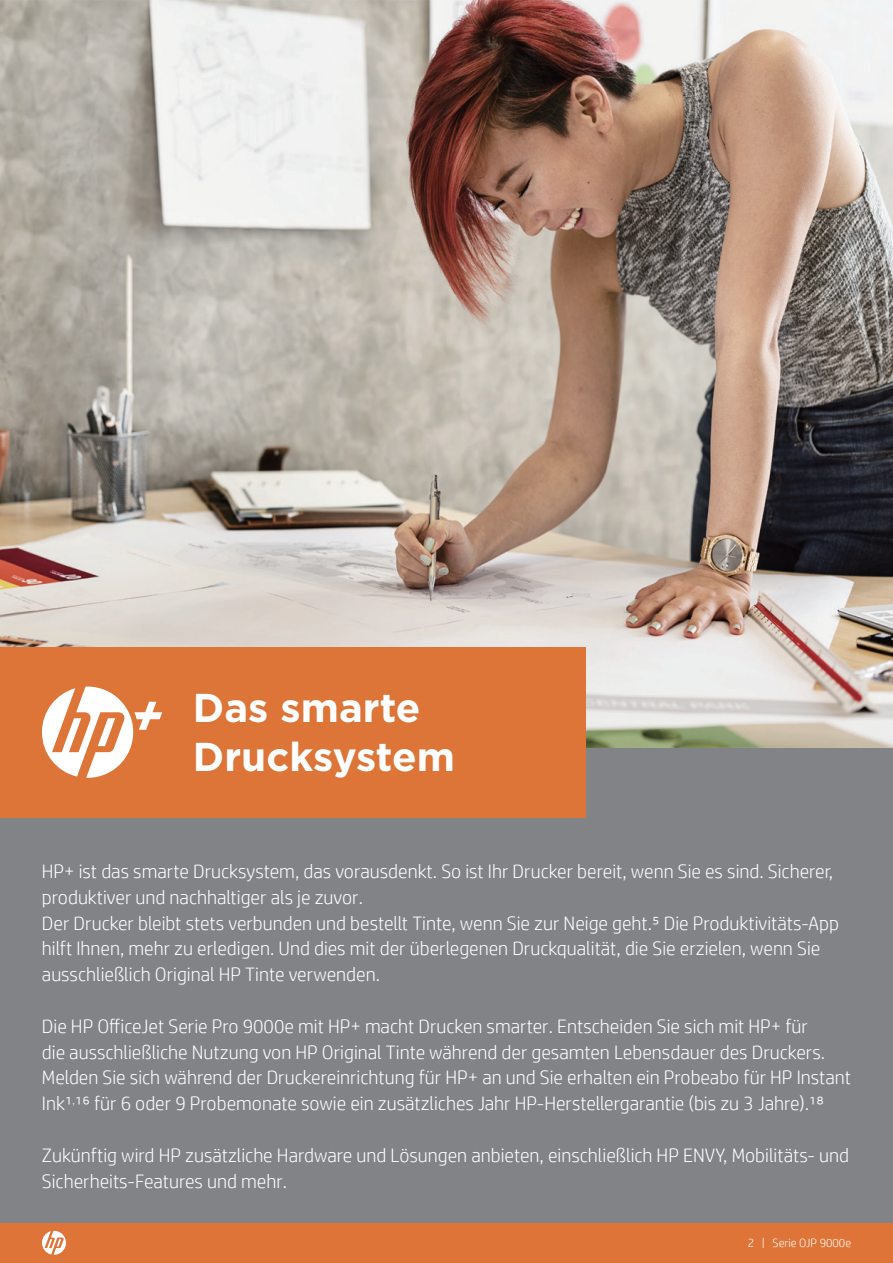
<style>
.page{position:relative;width:893px;height:1263px;background:#fff}
.page>*{position:absolute;margin:0;border:0;box-sizing:border-box;transform-origin:0 0}
.t1{font:700 40.2px/48.3px "Gotham";color:#fff}
.t2{font:300 19.5px/25.8px "HP Simplified";color:#fff}
.t3{font:300 12px "HP Simplified";color:#fff}
</style>
<div class="page">
<img style="left:0;top:0;width:893px;height:747px">
<div style="left:0;top:748px;width:893px;height:495px;background:#818387"></div>
<div style="left:0;top:647px;width:586px;height:170px;background:#dc7537"></div>
<svg style="left:42px;top:686px;width:120px;height:92px"></svg>
<div style="left:0;top:1223px;width:893px;height:40px;background:#de7437"></div>
<svg style="left:42px;top:1231px;width:24px;height:24px"></svg>
<h1 class="t1" style="left:193px;top:684px;width:263px">Das smarte<br>Drucksystem</h1>
<p class="t2" style="left:42px;top:858px;width:799px">HP+ ist das smarte Drucksystem, das vorausdenkt. So ist Ihr Drucker bereit, wenn Sie es sind. Sicherer, produktiver und nachhaltiger als je zuvor.<br>Der Drucker bleibt stets verbunden und bestellt Tinte, wenn Sie zur Neige geht.⁵ Die Produktivitäts-App hilft Ihnen, mehr zu erledigen. Und dies mit der überlegenen Druckqualität, die Sie erzielen, wenn Sie ausschließlich Original HP Tinte verwenden.</p>
<p class="t2" style="left:42px;top:1012px;width:811px">Die HP OfficeJet Serie Pro 9000e mit HP+ macht Drucken smarter. Entscheiden Sie sich mit HP+ für<br>die ausschließliche Nutzung von HP Original Tinte während der gesamten Lebensdauer des Druckers.<br>Melden Sie sich während der Druckereinrichtung für HP+ an und Sie erhalten ein Probeabo für HP Instant Ink¹<sup>,</sup>¹⁶ für 6 oder 9 Probemonate sowie ein zusätzliches Jahr HP-Herstellergarantie (bis zu 3 Jahre).¹⁸</p>
<p class="t2" style="left:42px;top:1141px;width:809px">Zukünftig wird HP zusätzliche Hardware und Lösungen anbieten, einschließlich HP ENVY, Mobilitäts- und<br>Sicherheits-Features und mehr.</p>
<p class="t3" style="left:748px;top:1235px;width:105px">2 | Serie OJP 9000e</p>
</div>
